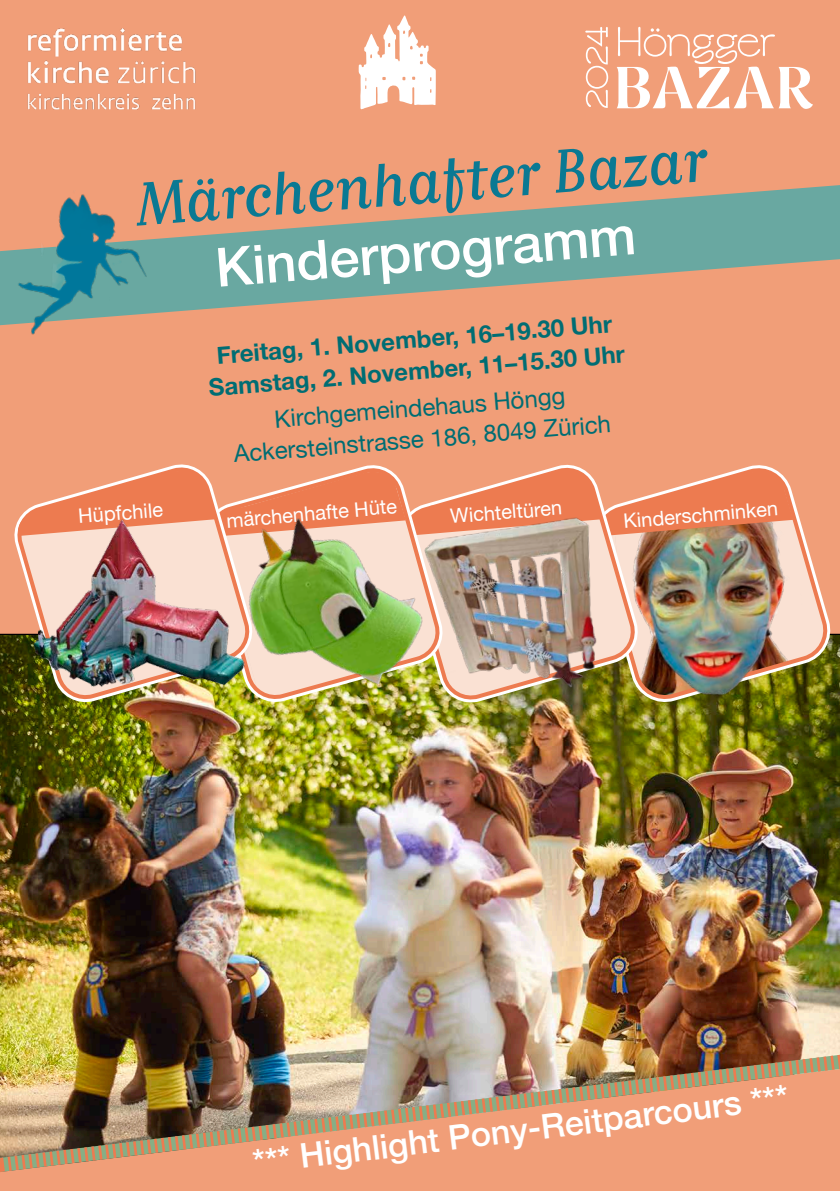
<style>
.page{position:relative;width:840px;height:1191px;background:#fff}
.page>*{position:absolute;margin:0;border:0;box-sizing:border-box;transform-origin:0 0}
.t1{font:60px "Matrix II Script OT";color:#0a7993}
.t2{font:500 54px "Helvetica Neue";color:#fff}
.t3{font:500 34px "Helvetica Neue";color:#fff}
.t4{font:700 24px/31.4px "Helvetica Neue";color:#006d73;text-align:center}
.t5{font:24px/31.4px "Helvetica Neue";color:#006d73;text-align:center}
.t6{font:20px "Helvetica Neue";color:#fff}
</style>
<div class="page">
<div style="left:0;top:0;width:839px;height:635px;background:#f19e78"></div>
<img style="left:0;top:635px;width:839px;height:393px">
<svg style="left:638px;top:467px;width:190px;height:233px;background:#dea378"></svg>
<svg style="left:443px;top:467px;width:192px;height:233px;background:#dbba9a"></svg>
<img style="left:417px;top:537px;width:188px;height:231px">
<img style="left:214px;top:537px;width:242px;height:177px">
<svg style="left:14px;top:463px;width:239px;height:240px;background:#d0a076"></svg>
<svg style="left:16px;top:466px;width:234px;height:234px;background:#b7865d"></svg>
<svg style="left:15px;top:468px;width:777px;height:69px;background:#ed926e"></svg>
<img style="left:27px;top:504px;width:223px;height:198px">
<img style="left:615px;top:529px;width:194px;height:176px">
<img style="left:26px;top:28px;width:171px;height:84px">
<svg style="left:358px;top:14px;width:77px;height:97px"></svg>
<svg style="left:616px;top:27px;width:196px;height:82px"></svg>
<svg style="left:585px;top:27px;width:23px;height:81px;background:#f4b497"></svg>
<svg style="left:0;top:185px;width:839px;height:140px;background:#a8a38d"></svg>
<img style="left:0;top:1028px;width:839px;height:163px">
<img style="left:6px;top:182px;width:159px;height:176px">
<h1 class="t1" style="left:132px;top:172px;width:574px;rotate:-5deg">Märchenhafter Bazar</h1>
<h2 class="t2" style="left:211px;top:226px;width:423px;rotate:-5deg">Kinderprogramm</h2>
<p class="t4" style="left:205px;top:342px;width:419px;rotate:-5deg">Freitag, 1. November, 16–19.30 Uhr<br>Samstag, 2. November, 11–15.30 Uhr</p>
<p class="t5" style="left:230px;top:409px;width:379px;rotate:-5deg">Kirchgemeindehaus Höngg<br>Ackersteinstrasse 186, 8049 Zürich</p>
<p class="t6" style="left:77px;top:502px;width:86px;rotate:-5deg">Hüpfchile</p>
<p class="t6" style="left:225px;top:506px;width:172px;rotate:-5deg">märchenhafte Hüte</p>
<p class="t6" style="left:449px;top:502px;width:113px;rotate:-5deg">Wichteltüren</p>
<p class="t6" style="left:622px;top:507px;width:156px;rotate:-5deg">Kinderschminken</p>
<h3 class="t3" style="left:249px;top:1135px;width:540px;rotate:-7deg">*** Highlight Pony-Reitparcours ***</h3>
</div>
